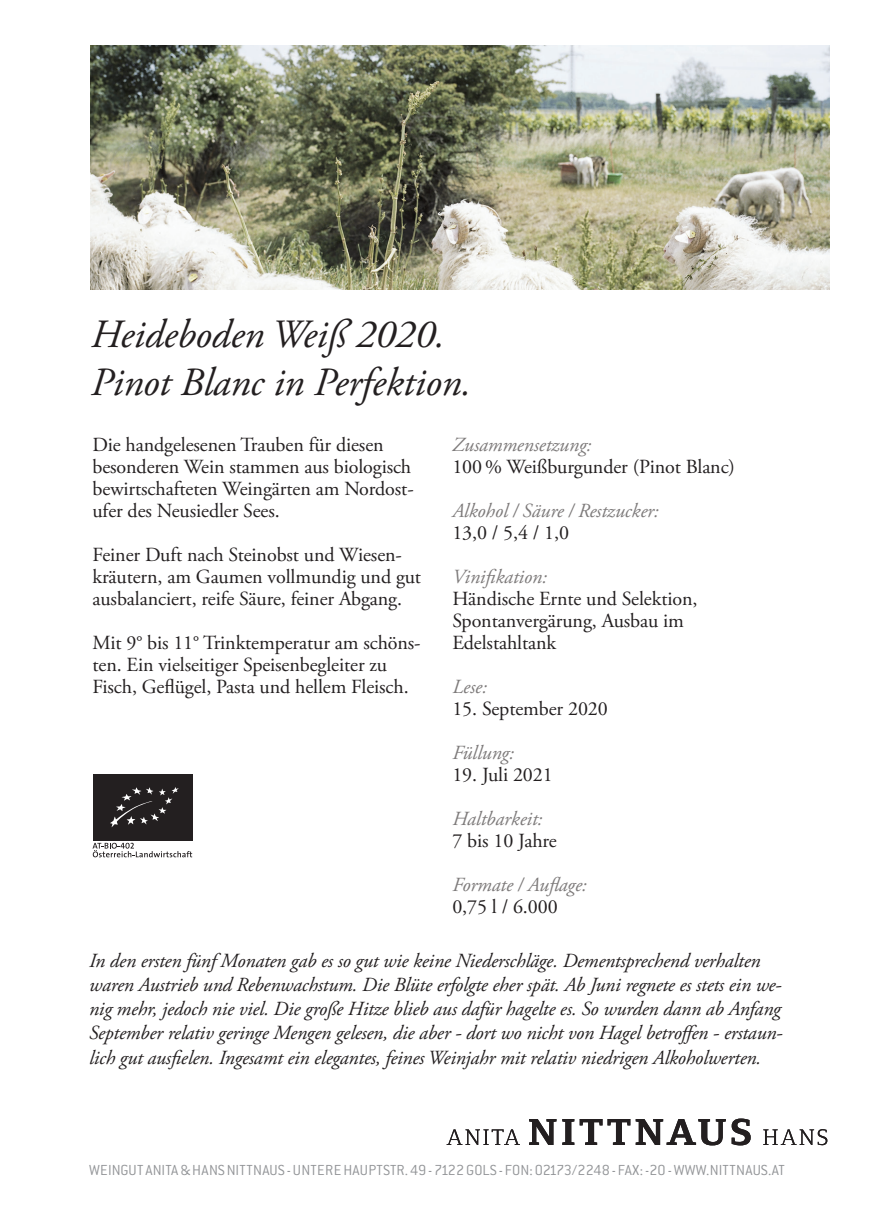
<style>
.page{position:relative;width:874px;height:1225px;background:#fff}
.page>*{position:absolute;margin:0;border:0;box-sizing:border-box;transform-origin:0 0}
.t1{font:italic 40px/48px "Adobe Garamond Pro";letter-spacing:-.005em;color:#231f20}
.t2{font:20px/22px "Adobe Garamond Pro";letter-spacing:-.005em;color:#231f20}
.t3{font:italic 20px/24px "Adobe Garamond Pro";letter-spacing:-.01em;color:#231f20}
.t4{font:italic 20px "Adobe Garamond Pro";letter-spacing:-.005em;color:#7d7a7a}
.t5{font:300 16px "Conduit ITC";letter-spacing:.01em;color:#939598}
</style>
<div class="page">
<img style="left:91px;top:45px;width:737px;height:244px">
<svg style="left:446px;top:1129px;width:73px;height:16px"></svg>
<svg style="left:529px;top:1119px;width:27px;height:26px"></svg>
<svg style="left:562px;top:1119px;width:163px;height:26px"></svg>
<svg style="left:731px;top:1118px;width:19px;height:27px"></svg>
<svg style="left:763px;top:1129px;width:63px;height:16px"></svg>
<svg style="left:92px;top:842px;width:100px;height:15px"></svg>
<div style="left:93px;top:774px;width:100px;height:66px;background:#231f20"></div>
<svg style="left:110px;top:787px;width:69px;height:40px"></svg>
<h1 class="t1" style="left:91px;top:311px;width:382px">Heideboden Weiß 2020.<br>Pinot Blanc in Perfektion.</h1>
<p class="t2" style="left:92px;top:434px;width:322px">Die handgelesenen Trauben für diesen besonderen Wein stammen aus biologisch bewirtschafteten Weingärten am Nordost&shy;ufer des Neusiedler Sees.</p>
<p class="t2" style="left:92px;top:544px;width:330px">Feiner Duft nach Steinobst und Wiesen&shy;kräutern, am Gaumen vollmundig und gut ausbalanciert, reife Säure, feiner Abgang.</p>
<p class="t2" style="left:92px;top:632px;width:329px">Mit 9° bis 11° Trinktemperatur am schöns&shy;ten. Ein vielseitiger Speisenbegleiter zu<br>Fisch, Geflügel, Pasta und hellem Fleisch.</p>
<p class="t4" style="left:452px;top:433px;width:141px">Zusammensetzung:</p>
<p class="t2" style="left:452px;top:456px;width:284px">100 % Weißburgunder (Pinot Blanc)</p>
<p class="t4" style="left:452px;top:499px;width:208px">Alkohol / Säure / Restzucker:</p>
<p class="t2" style="left:452px;top:522px;width:118px">13,0 / 5,4 / 1,0</p>
<p class="t4" style="left:452px;top:565px;width:96px">Vinifikation:</p>
<p class="t2" style="left:452px;top:588px;width:246px">Händische Ernte und Selektion,<br>Spontanvergärung, Ausbau im<br>Edelstahltank</p>
<p class="t4" style="left:452px;top:675px;width:36px">Lese:</p>
<p class="t2" style="left:452px;top:698px;width:157px">15. September 2020</p>
<p class="t4" style="left:452px;top:741px;width:63px">Füllung:</p>
<p class="t2" style="left:452px;top:764px;width:102px">19. Juli 2021</p>
<p class="t4" style="left:452px;top:807px;width:92px">Haltbarkeit:</p>
<p class="t2" style="left:452px;top:830px;width:106px">7 bis 10 Jahre</p>
<p class="t4" style="left:452px;top:873px;width:136px">Formate / Auflage:</p>
<p class="t2" style="left:452px;top:896px;width:107px">0,75 l / 6.000</p>
<p class="t3" style="left:89px;top:949px;width:694px">In den ersten fünf Monaten gab es so gut wie keine Niederschläge. Dementsprechend verhalten waren Austrieb und Rebenwachstum. Die Blüte erfolgte eher spät. Ab Juni regnete es stets ein we&shy;nig mehr, jedoch nie viel. Die große Hitze blieb aus dafür hagelte es. So wurden dann ab Anfang September relativ geringe Mengen gelesen, die aber - dort wo nicht von Hagel betroffen - erstaun&shy;lich gut ausfielen. Ingesamt ein elegantes, feines Weinjahr mit relativ niedrigen Alkoholwerten.</p>
<p class="t5" style="left:89px;top:1161px;width:697px">WEINGUT ANITA &amp; HANS NITTNAUS - UNTERE HAUPTSTR. 49 - 7122 GOLS - FON: 02173/2248 - FAX: -20 - WWW.NITTNAUS.AT</p>
</div>
